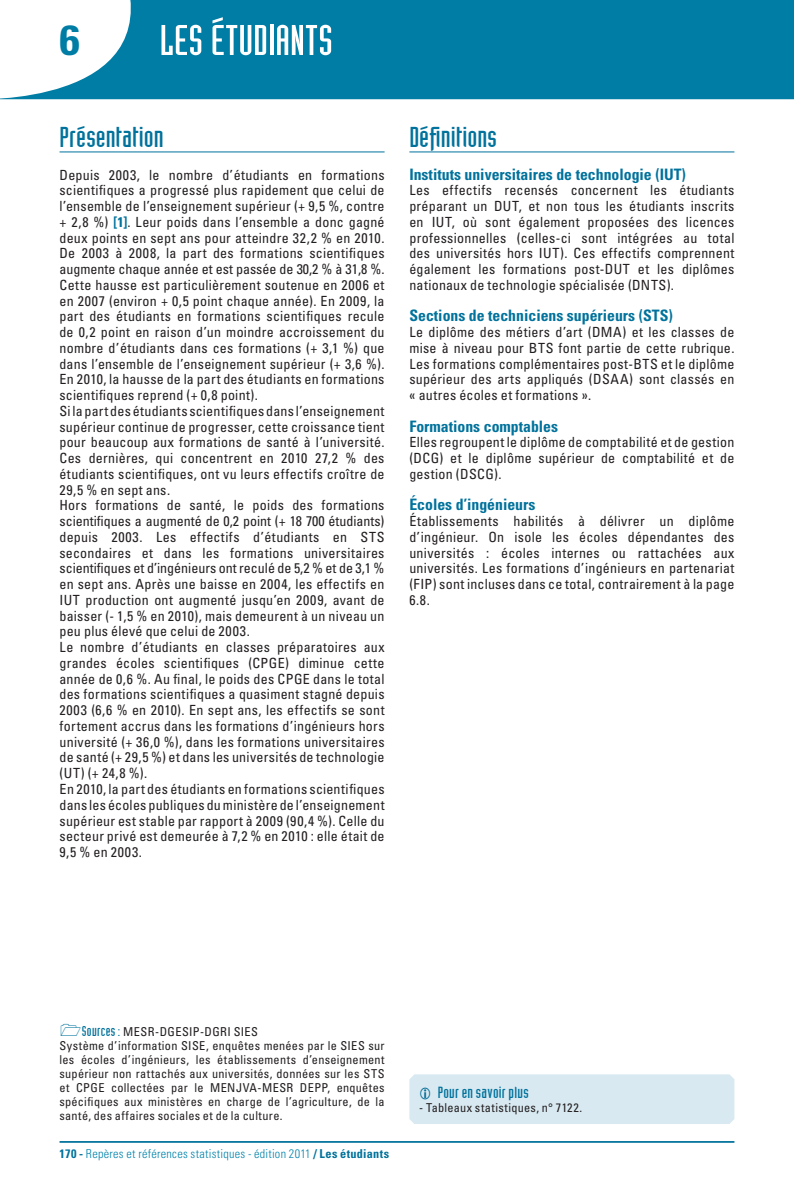
<style>
.page{position:relative;width:794px;height:1191px;background:#fff}
.page>*{position:absolute;margin:0;border:0;box-sizing:border-box;transform-origin:0 0}
.t1{font:42px "Industria Com Solid";color:#fff;scale:1.2 1}
.t2{font:700 condensed 42px "Univers LT Std";color:#007da5;scale:1.1 1}
.t3{font:28px "Industria Com Solid";color:#00729c;scale:1.2 1}
.t4{font:700 condensed 15.75px "Univers LT Std";color:#00729c}
.t5{font:15.75px "Industria Com Solid";letter-spacing:.015em;color:#00729c;scale:1.2 1}
.t6{font:condensed 14px/15.8px "Univers LT Std";letter-spacing:.02em;color:#231f20;text-align:justify}
.t7{font:condensed 12.25px/14px "Univers LT Std";letter-spacing:.025em;color:#231f20}
.t8{font:300 condensed 12.25px "Univers LT Std";letter-spacing:.02em;color:#0183ab}
.s1{font-weight:700;color:#00729c}
.s2{font-family:"Industria Com Solid";font-stretch:normal;font-size:14px;color:#00729c}
</style>
<div class="page">
<hr style="left:60px;top:1141px;width:674px;height:1px;background:#00729c">
<hr style="left:60px;top:151px;width:324px;height:1px;background:#00729c">
<hr style="left:409px;top:151px;width:325px;height:1px;background:#00729c">
<svg style="left:0;top:0;width:794px;height:100px;background:#238fb1"></svg>
<div style="left:409px;top:1074px;width:325px;height:50px;background:#d8e9f1"></div>
<h1 class="t2" style="left:60px;top:15px;width:20px">6</h1>
<h1 class="t1" style="left:160px;top:17px;width:143px">Les étudiants</h1>
<h2 class="t3" style="left:60px;top:121px;width:88px">Présentation</h2>
<h2 class="t3" style="left:409px;top:121px;width:74px">Définitions</h2>
<p class="t6" style="left:59px;top:166px;width:327px;text-align:left">Depuis 2003, le nombre d’étudiants en formations scientifiques a progressé plus rapidement que celui de l’ensemble de l’enseignement supérieur (+ 9,5 %, contre + 2,8 %) <span class="s1">[1]</span>. Leur poids dans l’ensemble a donc gagné deux points en sept ans pour atteindre 32,2 % en 2010.<br>De 2003 à 2008, la part des formations scientifiques augmente chaque année et est passée de 30,2 % à 31,8 %.<br>Cette hausse est particulièrement soutenue en 2006 et en 2007 (environ + 0,5 point chaque année). En 2009, la part des étudiants en formations scientifiques recule de 0,2 point en raison d’un moindre accroissement du nombre d’étudiants dans ces formations (+ 3,1 %) que dans l’ensemble de l’enseignement supérieur (+ 3,6 %).<br>En 2010, la hausse de la part des étudiants en formations scientifiques reprend (+ 0,8 point).<br>Sila part desétudiantsscientifiques dansl’enseignement supérieur continue de progresser, cette croissance tient pour beaucoup aux formations de santé à l’université.<br>Ces dernières, qui concentrent en 2010 27,2 % des étudiants scientifiques, ont vu leurs effectifs croître de 29,5 % en sept ans.<br>Hors formations de santé, le poids des formations scientifiques a augmenté de 0,2 point (+ 18 700 étudiants) depuis 2003. Les effectifs d’étudiants en STS secondaires et dans les formations universitaires scientifiques et d’ingénieurs ont reculé de 5,2 % et de 3,1 % en sept ans. Après une baisse en 2004, les effectifs en IUT production ont augmenté jusqu’en 2009, avant de baisser (- 1,5 % en 2010), mais demeurent à un niveau un peu plus élevé que celui de 2003.<br>Le nombre d’étudiants en classes préparatoires aux grandes écoles scientifiques (CPGE) diminue cette année de 0,6 %. Au final, le poids des CPGE dans le total des formations scientifiques a quasiment stagné depuis 2003 (6,6 % en 2010). En sept ans, les effectifs se sont fortement accrus dans les formations d’ingénieurs hors université (+ 36,0 %), dans les formations universitaires de santé (+ 29,5 %) et dans les universités de technologie (UT) (+ 24,8 %).<br>En 2010, la part des étudiants en formations scientifiques dans les écoles publiques duministère de l’enseignement supérieur est stable par rapport à 2009 (90,4 %). Celle du secteur privé est demeurée à 7,2 % en 2010 : elle était de 9,5 % en 2003.</p>
<p class="t4" style="left:409px;top:164px;width:278px">Instituts universitaires de technologie (IUT)</p>
<p class="t6" style="left:409px;top:182px;width:326px">Les effectifs recensés concernent les étudiants préparant un DUT, et non tous les étudiants inscrits en IUT, où sont également proposées des licences professionnelles (celles-ci sont intégrées au total des universités hors IUT). Ces effectifs comprennent également les formations post-DUT et les diplômes nationaux de technologie spécialisée (DNTS).</p>
<p class="t4" style="left:409px;top:306px;width:265px">Sections de techniciens supérieurs (STS)</p>
<p class="t6" style="left:409px;top:324px;width:326px">Le diplôme des métiers d’art (DMA) et les classes de mise à niveau pour BTS font partie de cette rubrique.<br>Les formations complémentaires post-BTS et le diplôme supérieur des arts appliqués (DSAA) sont classés en « autres écoles et formations ».</p>
<p class="t4" style="left:409px;top:416px;width:150px">Formations comptables</p>
<p class="t6" style="left:409px;top:434px;width:326px">Elles regroupent le diplôme de comptabilité et de gestion (DCG) et le diplôme supérieur de comptabilité et de gestion (DSCG).</p>
<p class="t4" style="left:409px;top:495px;width:127px">Écoles d’ingénieurs</p>
<p class="t6" style="left:409px;top:513px;width:326px">Établissements habilités à délivrer un diplôme d’ingénieur. On isole les écoles dépendantes des universités : écoles internes ou rattachées aux universités. Les formations d’ingénieurs en partenariat (FIP) sont incluses dans ce total, contrairement à la page 6.8.</p>
<p class="t7" style="left:59px;top:1024px;width:326px;text-indent:22px"><span class="s2">Sources :</span> MESR-DGESIP-DGRI SIES<br>Système d’information SISE, enquêtes menées par le SIES sur les écoles d’ingénieurs, les établissements d’enseignement supérieur non rattachés aux universités, données sur les STS et CPGE collectées par le MENJVA-MESR DEPP, enquêtes spécifiques aux ministères en charge de l’agriculture, de la santé, des affaires sociales et de la culture.</p>
<p class="t8" style="left:60px;top:1146px;width:331px"><span class="s1">170 -</span> Repères et références statistiques - édition 2011 <span class="s1">/ Les étudiants</span></p>
<p class="t5" style="left:438px;top:1083px;width:77px">Pour en savoir plus</p>
<p class="t7" style="left:419px;top:1100px;width:164px">- Tableaux statistiques, n° 7122.</p>
</div>
